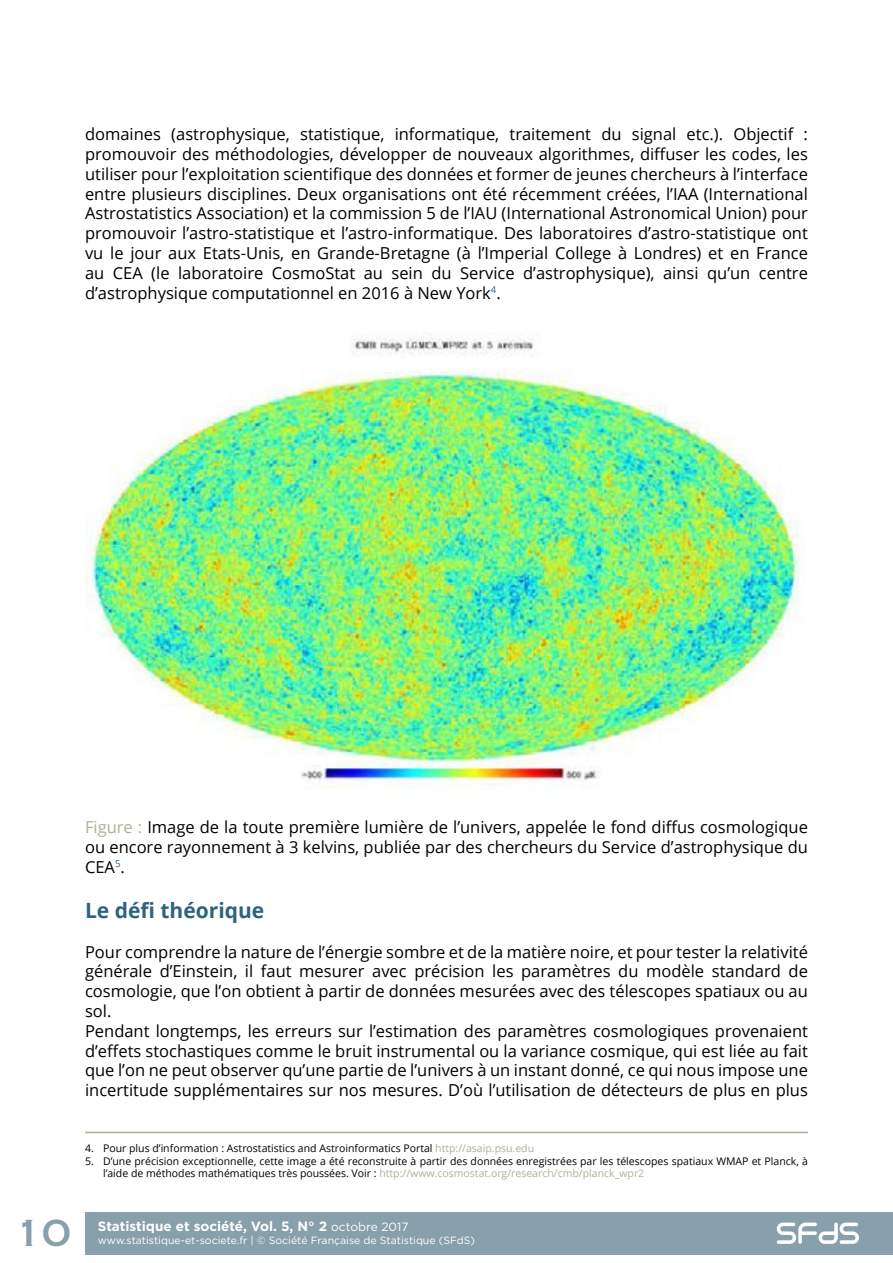
<style>
.page{position:relative;width:893px;height:1263px;background:#fff}
.page>*{position:absolute;margin:0;border:0;box-sizing:border-box;transform-origin:0 0}
.t1{font:36px "Copperplate Gothic Std 31 AB";color:#889fac}
.t2{font:700 21px "Open Sans";color:#2d637f}
.t3{font:16.5px/19.8px "Open Sans";color:#000;text-align:justify}
.t4{font:700 13.5px "Gotham";color:#fff}
.t5{font:10.5px/12.6px "Open Sans";color:#000}
.t6{font:10.5px "Gotham";color:#fff}
.s1{color:#abb394}
.s2{font-weight:400;font-size:12px}
</style>
<div class="page">
<div style="left:85px;top:1212px;width:808px;height:42px;background:#889fac"></div>
<svg style="left:777px;top:1222px;width:82px;height:22px"></svg>
<img style="left:85px;top:333px;width:720px;height:450px">
<hr style="left:85px;top:1132px;width:723px;height:1px;background:#abb394">
<p class="t3" style="left:85px;top:124px;width:724px">domaines (astrophysique, statistique, informatique, traitement du signal etc.). Objectif : promouvoir des méthodologies, développer de nouveaux algorithmes, diffuser les codes, les utiliser pour l’exploitation scientifique des données et former de jeunes chercheurs à l’interface entre plusieurs disciplines. Deux organisations ont été récemment créées, l’IAA (International Astrostatistics Association) et la commission 5 de l’IAU (International Astronomical Union) pour promouvoir l’astro-statistique et l’astro-informatique. Des laboratoires d’astro-statistique ont vu le jour aux Etats-Unis, en Grande-Bretagne (à l’Imperial College à Londres) et en France au CEA (le laboratoire CosmoStat au sein du Service d’astrophysique), ainsi qu’un centre d’astrophysique computationnel en 2016 à New York<sup>4</sup>.</p>
<p class="t3" style="left:85px;top:817px;width:724px"><span class="s1">Figure :</span> Image de la toute première lumière de l’univers, appelée le fond diffus cosmologique ou encore rayonnement à 3 kelvins, publiée par des chercheurs du Service d’astrophysique du CEA<sup>5</sup>.</p>
<p class="t2" style="left:85px;top:895px;width:181px">Le défi théorique</p>
<p class="t3" style="left:85px;top:941px;width:724px;text-align:left">Pour comprendre la nature de l’énergie sombre et de la matière noire, et pour tester la relativité générale d’Einstein, il faut mesurer avec précision les paramètres du modèle standard de cosmologie, que l’on obtient à partir de données mesurées avec des télescopes spatiaux ou au sol.<br>Pendant longtemps, les erreurs sur l’estimation des paramètres cosmologiques provenaient d’effets stochastiques comme le bruit instrumental ou la variance cosmique, qui est liée au fait que l’on ne peut observer qu’une partie de l’univers à un instant donné, ce qui nous impose une incertitude supplémentaires sur nos mesures. D’où l’utilisation de détecteurs de plus en plus</p>
<p class="t5" style="left:85px;top:1142px;width:451px">4. Pour plus d’information : Astrostatistics and Astroinformatics Portal <span class="s1">http://asaip.psu.edu</span></p>
<p class="t5" style="left:103px;top:1154px;width:706px;text-indent:-18px">5. D’une précision exceptionnelle, cette image a été reconstruite à partir des données enregistrées par les télescopes spatiaux WMAP et Planck, à l’aide de méthodes mathématiques très poussées. Voir : <span class="s1">http://www.cosmostat.org/research/cmb/planck_wpr2</span></p>
<h1 class="t1" style="left:15px;top:1212px;width:58px">10</h1>
<p class="t4" style="left:98px;top:1217px;width:312px">Statistique et société, Vol. 5, N° 2 <span class="s2">octobre 2017</span></p>
<p class="t6" style="left:98px;top:1233px;width:379px">www.statistique-et-societe.fr | © Société Française de Statistique (SFdS)</p>
</div>
